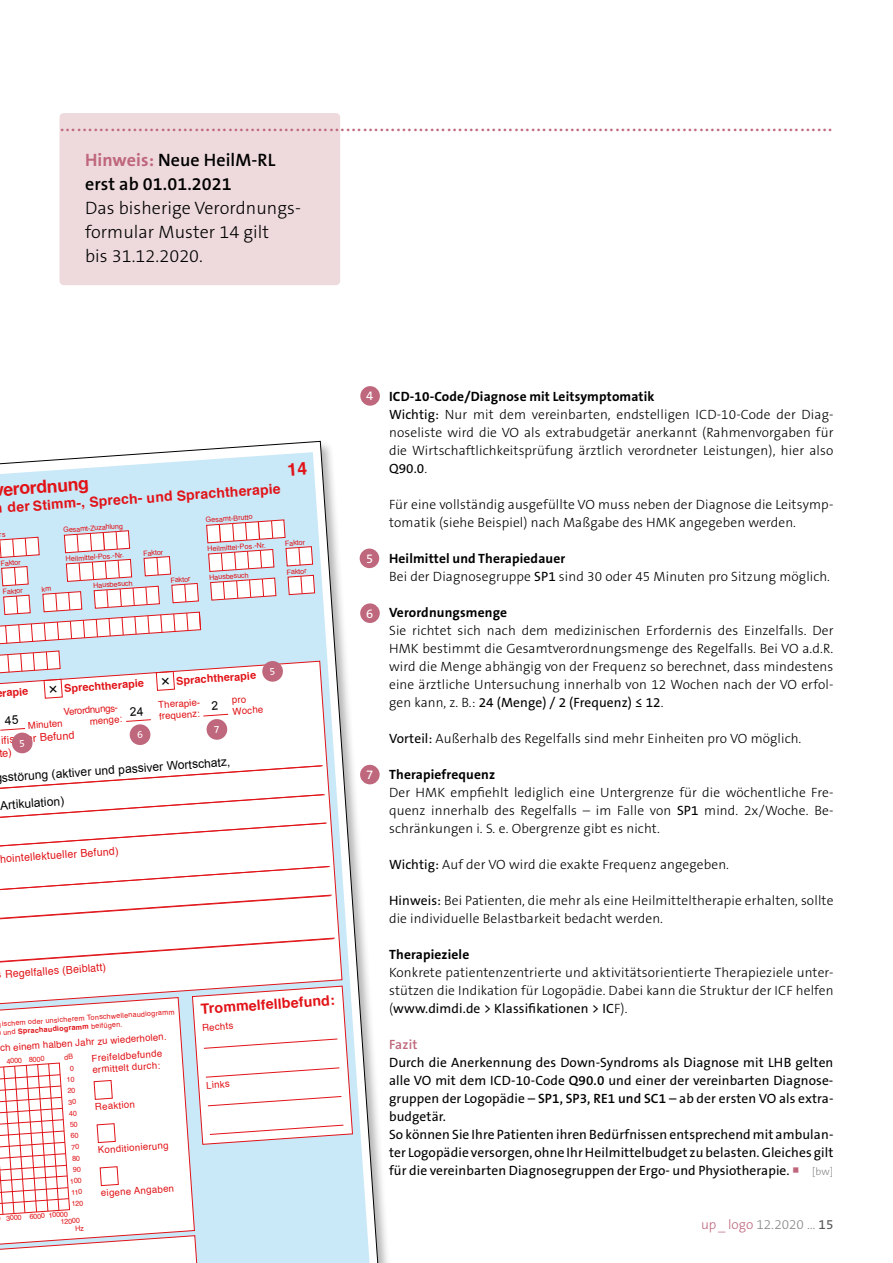
<style>
.page{position:relative;width:893px;height:1263px;background:#fff}
.page>*{position:absolute;margin:0;border:0;box-sizing:border-box;transform-origin:0 0}
.t1{font:300 27px "The Sans B W3";color:#bf677c}
.t2{font:300 18px/24px "The Sans B W3";letter-spacing:.005em;color:#000}
.t3{font:600 18px/24px "The Sans B W6";letter-spacing:.005em;color:#000}
.t4{font:700 17.7px "Helvetica";color:#e11317}
.t5{font:700 14.25px "Helvetica";color:#e11317}
.t6{font:700 13.95px "Helvetica";color:#e11317}
.t7{font:300 13.5px/18px "The Sans B W3";letter-spacing:.01em;color:#000;text-align:justify}
.t8{font:13.5px/18px "The Sans B W5 Plain";letter-spacing:.01em;color:#000}
.t9{font:700 13.5px "The Sans B W7";letter-spacing:.01em;color:#000}
.t10{font:300 13.5px "The Sans B W3";color:#878787}
.t11{font:600 13.5px "The Sans B W6";letter-spacing:.02em;color:#bf677c}
.t12{font:12.9px "The Sans B W5 Plain";color:#fff}
.t13{font:12px "Arial";color:#000}
.t14{font:10.8px/12.8px "Helvetica";color:#e11317}
.t15{font:700 10.8px "Helvetica";color:#e11317}
.t16{font:9.6px "Helvetica";color:#e11317}
.t17{font:7.2px/11.2px "Helvetica";color:#e11317}
.s1{font-family:"The Sans B W7";font-weight:700;color:#bf677c}
.s2{font-weight:700}
.s3{font-family:"The Sans B W5 Plain";font-weight:400}
.s4{font-family:"The Sans B W3";font-weight:300}
.s5{font-family:"The Sans B W6";font-weight:600}
.s6{color:#bf677c}
.s7{font-family:"The Sans B W3";font-weight:300;font-size:10.5px;color:#878787}
.s8{font-family:"The Sans B W5 Plain";font-weight:400;color:#575756}
</style>
<div class="page">
<div style="left:60px;top:113px;width:280px;height:172px;background:#eedadd;border-radius:4px"></div>
<svg style="left:0;top:441px;width:380px;height:822px"></svg>
<div style="left:360px;top:386px;width:20px;height:20px;background:#bf677c;border-radius:50%"></div>
<div style="left:360px;top:549px;width:19px;height:19px;background:#bf677c;border-radius:50%"></div>
<div style="left:360px;top:603px;width:20px;height:20px;background:#bf677c;border-radius:50%"></div>
<div style="left:360px;top:765px;width:20px;height:19px;background:#bf677c;border-radius:50%"></div>
<svg style="left:288px;top:462px;width:19px;height:14px"></svg>
<svg style="left:0;top:1226px;width:210px;height:37px"></svg>
<svg style="left:0;top:519px;width:315px;height:228px"></svg>
<h1 class="t1" style="left:60px;top:104px;width:775px">..........................................................................................................................................</h1>
<h2 class="t3" style="left:85px;top:148px;width:192px"><span class="s1">Hinweis:</span> Neue HeilM-RL erst ab 01.01.2021</h2>
<h2 class="t2" style="left:85px;top:196px;width:217px">Das bisherige Verordnungs&shy;formular Muster 14 gilt<br>bis 31.12.2020.</h2>
<h3 class="t4" style="left:2px;top:475px;width:87px;rotate:-4deg">erordnung</h3>
<p class="t6" style="left:7px;top:496px;width:275px;rotate:-4deg">der Stimm-, Sprech- und Sprachtherapie</p>
<p class="t17" style="left:0;top:558px;width:22px;rotate:-4deg">Faktor</p>
<p class="t17" style="left:2px;top:586px;width:22px;rotate:-4deg">Faktor</p>
<p class="t17" style="left:63px;top:524px;width:61px;rotate:-4deg">Gesamt-Zuzahlung</p>
<p class="t17" style="left:65px;top:553px;width:60px;rotate:-4deg">Heilmittel-Pos.-Nr.</p>
<p class="t17" style="left:143px;top:548px;width:22px;rotate:-4deg">Faktor</p>
<p class="t17" style="left:205px;top:514px;width:49px;rotate:-4deg">Gesamt-Brutto</p>
<p class="t17" style="left:207px;top:543px;width:60px;rotate:-4deg">Heilmittel-Pos.-Nr.</p>
<p class="t17" style="left:285px;top:538px;width:22px;rotate:-4deg">Faktor</p>
<p class="t17" style="left:93px;top:580px;width:41px;rotate:-4deg">Hausbesuch</p>
<p class="t17" style="left:170px;top:575px;width:22px;rotate:-4deg">Faktor</p>
<p class="t17" style="left:209px;top:572px;width:41px;rotate:-4deg">Hausbesuch</p>
<p class="t17" style="left:286px;top:567px;width:22px;rotate:-4deg">Faktor</p>
<p class="t15" style="left:2px;top:684px;width:28px;rotate:-4deg">rapie</p>
<p class="t15" style="left:64px;top:680px;width:82px;rotate:-4deg">Sprechtherapie</p>
<p class="t16" style="left:63px;top:704px;width:56px;rotate:-4deg">Verordnungs-</p>
<p class="t16" style="left:28px;top:718px;width:36px;rotate:-4deg">Minuten</p>
<p class="t16" style="left:89px;top:714px;width:34px;rotate:-4deg">menge:</p>
<p class="t15" style="left:176px;top:672px;width:82px;rotate:-4deg">Sprachtherapie</p>
<p class="t16" style="left:158px;top:697px;width:43px;rotate:-4deg">Therapie-</p>
<p class="t16" style="left:159px;top:709px;width:42px;rotate:-4deg">frequenz:</p>
<p class="t16" style="left:232px;top:704px;width:32px;rotate:-4deg">Woche</p>
<p class="t14" style="left:-2px;top:734px;width:78px;rotate:-4deg">ifischer Befund te)</p>
<p class="t13" style="left:1px;top:770px;width:230px;rotate:-4deg">sstörung (aktiver und passiver Wortschatz,</p>
<p class="t13" style="left:0;top:797px;width:66px;rotate:-4deg">Artikulation)</p>
<p class="t14" style="left:0;top:853px;width:120px;rotate:-4deg">hointellektueller Befund)</p>
<p class="t14" style="left:5px;top:968px;width:103px;rotate:-4deg">Regelfalles (Beiblatt)</p>
<p class="t17" style="left:2px;top:1019px;width:175px;line-height:8.7px;rotate:-4deg">ischem oder unsicherem Tonschwellenaudiogramm und <span class="s2">Sprachaudiogramm</span> beifügen.</p>
<p class="t17" style="left:6px;top:1056px;width:40px;rotate:-4deg">4000 8000</p>
<p class="t17" style="left:61px;top:1052px;width:13px;text-align:right;rotate:-4deg">dB<br>0<br>10<br>20<br>30<br>40<br>50<br>60<br>70<br>80<br>90<br>100<br>110<br>120</p>
<p class="t17" style="left:60px;top:1211px;width:21px;line-height:7.2px;text-indent:-54px;rotate:-4deg">3000 6000 10000<br>12000</p>
<p class="t16" style="left:0;top:1041px;width:168px;rotate:-4deg">ch einem halben Jahr zu wiederholen.</p>
<p class="t16" style="left:92px;top:1062px;width:69px;rotate:-4deg">ermittelt durch:</p>
<p class="t16" style="left:91px;top:1051px;width:72px;rotate:-4deg">Freifeldbefunde</p>
<p class="t16" style="left:95px;top:1099px;width:41px;rotate:-4deg">Reaktion</p>
<p class="t16" style="left:98px;top:1143px;width:72px;rotate:-4deg">Konditionierung</p>
<p class="t16" style="left:101px;top:1186px;width:75px;rotate:-4deg">eigene Angaben</p>
<p class="t5" style="left:200px;top:997px;width:136px;rotate:-4deg">Trommelfellbefund:</p>
<p class="t16" style="left:202px;top:1020px;width:33px;rotate:-4deg">Rechts</p>
<p class="t16" style="left:206px;top:1078px;width:25px;rotate:-4deg">Links</p>
<p class="t12" style="left:366px;top:388px;width:9px">4</p>
<p class="t12" style="left:366px;top:550px;width:9px">5</p>
<p class="t12" style="left:366px;top:605px;width:9px">6</p>
<p class="t12" style="left:366px;top:766px;width:9px">7</p>
<p class="t9" style="left:389px;top:388px;width:267px">ICD-10-Code/Diagnose mit Leitsymptomatik</p>
<p class="t7" style="left:389px;top:405px;width:446px"><span class="s3">Wichtig:</span> Nur mit dem vereinbarten, endstelligen ICD-10-Code der Diag&shy;noseliste wird die VO als extrabudgetär anerkannt (Rahmenvorgaben für die Wirtschaftlichkeitsprüfung ärztlich verordneter Leistungen), hier also</p>
<p class="t8" style="left:389px;top:459px;width:40px">Q90.0<span class="s4">.</span></p>
<p class="t7" style="left:389px;top:495px;width:446px">Für eine vollständig ausgefüllte VO muss neben der Diagnose die Leitsymp&shy;tomatik (siehe Beispiel) nach Maßgabe des HMK angegeben werden.</p>
<p class="t9" style="left:389px;top:550px;width:178px">Heilmittel und Therapiedauer</p>
<p class="t7" style="left:389px;top:567px;width:442px">Bei der Diagnosegruppe <span class="s3">SP1</span> sind 30 oder 45 Minuten pro Sitzung möglich.</p>
<p class="t9" style="left:389px;top:604px;width:120px">Verordnungsmenge</p>
<p class="t7" style="left:389px;top:621px;width:446px">Sie richtet sich nach dem medizinischen Erfordernis des Einzelfalls. Der HMK bestimmt die Gesamtverordnungsmenge des Regelfalls. Bei VO a.d.R. wird die Menge abhängig von der Frequenz so berechnet, dass mindestens eine ärztliche Untersuchung innerhalb von 12 Wochen nach der VO erfol-</p>
<p class="t8" style="left:389px;top:693px;width:276px"><span class="s4">gen kann, z. B.:</span> 24 (Menge) / 2 (Frequenz) ≤ 12<span class="s4">.</span></p>
<p class="t7" style="left:389px;top:729px;width:414px"><span class="s3">Vorteil:</span> Außerhalb des Regelfalls sind mehr Einheiten pro VO möglich.</p>
<p class="t9" style="left:389px;top:766px;width:108px">Therapiefrequenz</p>
<p class="t7" style="left:389px;top:783px;width:446px">Der HMK empfiehlt lediglich eine Untergrenze für die wöchentliche Fre&shy;quenz innerhalb des Regelfalls – im Falle von <span class="s3">SP1</span> mind. 2x/Woche. Be&shy;schränkungen i. S. e. Obergrenze gibt es nicht.</p>
<p class="t7" style="left:389px;top:855px;width:341px"><span class="s3">Wichtig:</span> Auf der VO wird die exakte Frequenz angegeben.</p>
<p class="t7" style="left:389px;top:891px;width:446px"><span class="s3">Hinweis:</span> Bei Patienten, die mehr als eine Heilmitteltherapie erhalten, sollte die individuelle Belastbarkeit bedacht werden.</p>
<p class="t9" style="left:389px;top:946px;width:82px">Therapieziele</p>
<p class="t7" style="left:389px;top:963px;width:446px">Konkrete patientenzentrierte und aktivitätsorientierte Therapieziele unter&shy;stützen die Indikation für Logopädie. Dabei kann die Struktur der ICF helfen</p>
<p class="t8" style="left:389px;top:999px;width:240px"><span class="s4">(</span>www.dimdi.de &gt; Klassifikationen &gt; IC<span class="s4">F).</span></p>
<p class="t11" style="left:389px;top:1036px;width:30px">Fazit</p>
<p class="t8" style="left:389px;top:1053px;width:446px">Durch die Anerkennung des Down-Syndroms als Diagnose mit LHB gelten alle VO mit dem ICD-10-Code <span class="s5">Q90.0</span> und einer der vereinbarten Diagnose&shy;gruppen der Logopädie – <span class="s5">SP1, SP3, RE1 und SC1</span> – ab der ersten VO als extra&shy;budgetär.<br>So können Sie Ihre Patienten ihren Bedürfnissen entsprechend mit ambulan&shy;ter Logopädie versorgen, ohne Ihr Heilmittelbudget zu belasten. Gleiches gilt für die vereinbarten Diagnosegruppen der Ergo- und Physiotherapie. <span class="s6">○</span> <span class="s7">[bw]</span></p>
<p class="t10" style="left:701px;top:1216px;width:134px"><span class="s6">up _ logo</span> 12.2020 ... <span class="s8">15</span></p>
</div>
